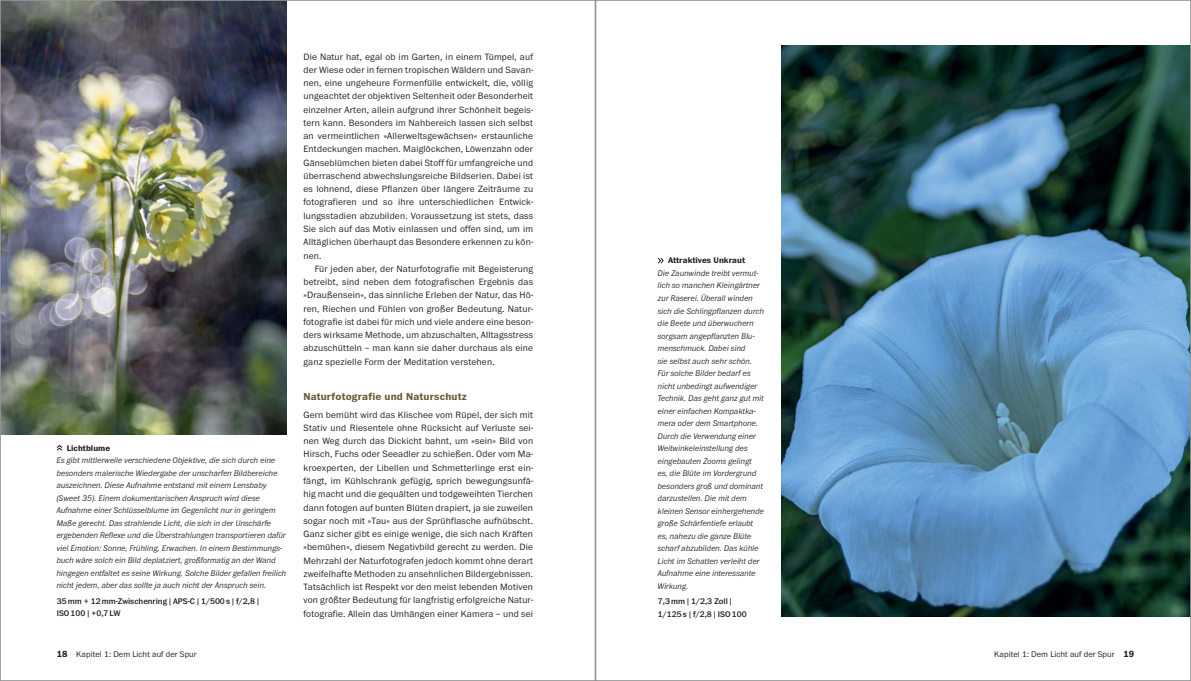
<style>
.page{position:relative;width:1191px;height:681px;background:#fff}
.page>*{position:absolute;margin:0;border:0;box-sizing:border-box;transform-origin:0 0}
.t1{font:700 10.5px "Franklin ITC Pro";letter-spacing:.02em;color:#6c5839}
.t2{font:300 9.5px/13.2px "Franklin ITC Pro";letter-spacing:.02em;color:#231f20;text-align:justify}
.t3{font:italic 300 8.5px/12.5px "Franklin ITC Pro";letter-spacing:.015em;color:#231f20}
.t4{font:500 8.5px/12.5px "Franklin ITC Pro";color:#231f20}
.t5{font:300 8.5px "Franklin ITC Pro";letter-spacing:.01em;color:#231f20}
.t6{font:700 8.5px "Franklin ITC Pro";letter-spacing:.005em;color:#231f20}
.s1{font-weight:700;font-size:9.2px}
</style>
<div class="page">
<img style="left:0;top:0;width:595px;height:680px">
<svg style="left:595px;top:0;width:596px;height:680px"></svg>
<p class="t6" style="left:67px;top:444px;width:45px">Lichtblume</p>
<p class="t3" style="left:57px;top:454px;width:231px">Es gibt mittlerweile verschiedene Objektive, die sich durch eine besonders malerische Wiedergabe der unscharfen Bildbereiche auszeichnen. Diese Aufnahme entstand mit einem Lensbaby (Sweet 35). Einem dokumentarischen Anspruch wird diese Aufnahme einer Schlüsselblume im Gegenlicht nur in geringem Maße gerecht. Das strahlende Licht, die sich in der Unschärfe ergebenden Reflexe und die Überstrahlungen transportieren dafür viel Emotion: Sonne, Frühling, Erwachen. In einem Bestimmungs&shy;buch wäre solch ein Bild deplatziert, großformatig an der Wand hingegen entfaltet es seine Wirkung. Solche Bilder gefallen freilich nicht jedem, aber das sollte ja auch nicht der Anspruch sein.</p>
<p class="t4" style="left:57px;top:595px;width:204px">35 mm + 12 mm-Zwischenring | APS-C | 1/500 s | f/2,8 |<br>ISO 100 | +0,7 LW</p>
<p class="t5" style="left:57px;top:650px;width:142px"><span class="s1">18</span> Kapitel 1: Dem Licht auf der Spur</p>
<p class="t2" style="left:303px;top:50px;width:231px">Die Natur hat, egal ob im Garten, in einem Tümpel, auf der Wiese oder in fernen tropischen Wäldern und Savan&shy;nen, eine ungeheure Formenfülle entwickelt, die, völlig ungeachtet der objektiven Seltenheit oder Besonderheit einzelner Arten, allein aufgrund ihrer Schönheit begeis&shy;tern kann. Besonders im Nahbereich lassen sich selbst an vermeintlichen »Allerweltsgewächsen« erstaunliche Entdeckungen machen. Maiglöckchen, Löwenzahn oder Gänseblümchen bieten dabei Stoff für umfangreiche und überraschend abwechslungsreiche Bildserien. Dabei ist es lohnend, diese Pflanzen über längere Zeiträume zu fotografieren und so ihre unterschiedlichen Entwick&shy;lungsstadien abzubilden. Voraussetzung ist stets, dass Sie sich auf das Motiv einlassen und offen sind, um im Alltäglichen überhaupt das Besondere erkennen zu kön&shy;nen.</p>
<p class="t2" style="left:303px;top:262px;width:231px;text-indent:11px">Für jeden aber, der Naturfotografie mit Begeisterung betreibt, sind neben dem fotografischen Ergebnis das »Draußensein«, das sinnliche Erleben der Natur, das Hö&shy;ren, Riechen und Fühlen von großer Bedeutung. Natur&shy;fotografie ist dabei für mich und viele andere eine beson&shy;ders wirksame Methode, um abzuschalten, Alltagsstress abzuschütteln – man kann sie daher durchaus als eine ganz spezielle Form der Meditation verstehen.</p>
<p class="t1" style="left:303px;top:393px;width:165px">Naturfotografie und Naturschutz</p>
<p class="t2" style="left:303px;top:408px;width:231px">Gern bemüht wird das Klischee vom Rüpel, der sich mit Stativ und Riesentele ohne Rücksicht auf Verluste sei&shy;nen Weg durch das Dickicht bahnt, um »sein« Bild von Hirsch, Fuchs oder Seeadler zu schießen. Oder vom Ma&shy;kroexperten, der Libellen und Schmetterlinge erst ein&shy;fängt, im Kühlschrank gefügig, sprich bewegungsunfä&shy;hig macht und die gequälten und todgeweihten Tierchen dann fotogen auf bunten Blüten drapiert, ja sie zuweilen sogar noch mit »Tau« aus der Sprühflasche aufhübscht.<br>Ganz sicher gibt es einige wenige, die sich nach Kräften »bemühen«, diesem Negativbild gerecht zu werden. Die Mehrzahl der Naturfotografen jedoch kommt ohne derart zweifelhafte Methoden zu ansehnlichen Bildergebnissen.<br>Tatsächlich ist Respekt vor den meist lebenden Motiven von größter Bedeutung für langfristig erfolgreiche Natur&shy;fotografie. Allein das Umhängen einer Kamera – und sei</p>
<p class="t6" style="left:668px;top:257px;width:78px">Attraktives Unkraut</p>
<p class="t3" style="left:658px;top:267px;width:108px">Die Zaunwinde treibt vermut&shy;lich so manchen Kleingärtner zur Raserei. Überall winden sich die Schlingpflanzen durch die Beete und überwuchern sorgsam angepflanzten Blu&shy;menschmuck. Dabei sind<br>sie selbst auch sehr schön.<br>Für solche Bilder bedarf es nicht unbedingt aufwendiger<br>Technik. Das geht ganz gut mit einer einfachen Kompaktka&shy;mera oder dem Smartphone.<br>Durch die Verwendung einer<br>Weitwinkeleinstellung des eingebauten Zooms gelingt<br>es, die Blüte im Vordergrund besonders groß und dominant darzustellen. Die mit dem kleinen Sensor einhergehende große Schärfentiefe erlaubt es, nahezu die ganze Blüte scharf abzubilden. Das kühle<br>Licht im Schatten verleiht der<br>Aufnahme eine interessante<br>Wirkung.</p>
<p class="t4" style="left:658px;top:595px;width:90px">7,3 mm | 1/2,3 Zoll |<br>1/125 s | f/2,8 | ISO 100</p>
<p class="t5" style="left:994px;top:650px;width:142px">Kapitel 1: Dem Licht auf der Spur <span class="s1">19</span></p>
</div>
